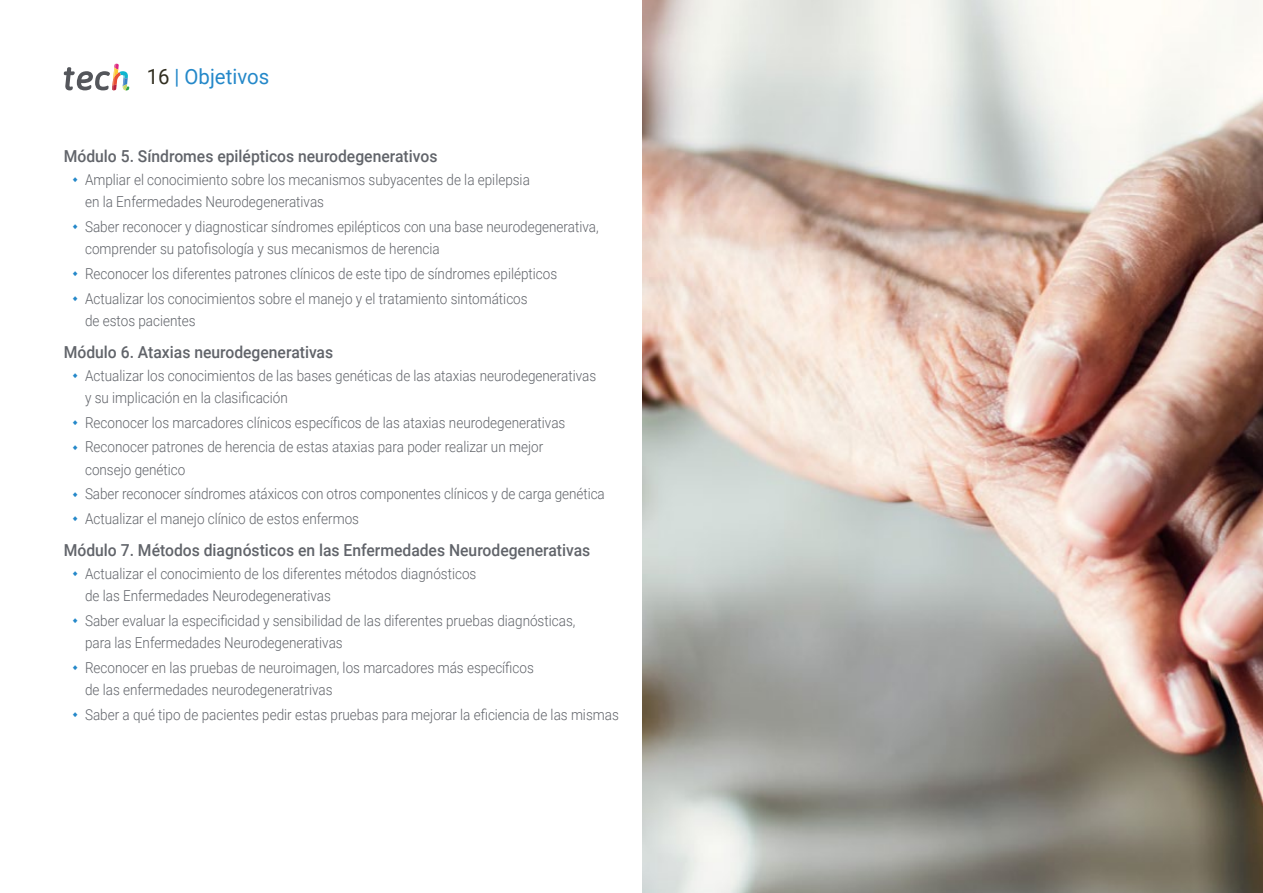
<style>
.page{position:relative;width:1263px;height:893px;background:#fff}
.page>*{position:absolute;margin:0;border:0;box-sizing:border-box;transform-origin:0 0}
.t1{font:21px "Roboto";color:#2488c9}
.t2{font:500 16.5px "Roboto";color:#61646a;scale:.95 1}
.t3{font:300 15px/22.5px "Roboto";color:#61646a;scale:.9 1}
.s1{color:#312e20}
</style>
<div class="page">
<svg style="left:64px;top:64px;width:65px;height:27px"></svg>
<img style="left:642px;top:0;width:621px;height:893px">
<h1 class="t1" style="left:147px;top:62px;width:124px"><span class="s1">16</span> | Objetivos</h1>
<p class="t2" style="left:64px;top:145px;width:395px">Módulo 5. Síndromes epilépticos neurodegenerativos</p>
<p class="t3" style="left:85px;top:167px;width:496px">Ampliar el conocimiento sobre los mecanismos subyacentes de la epilepsia en la Enfermedades Neurodegenerativas</p>
<p class="t3" style="left:85px;top:215px;width:572px">Saber reconocer y diagnosticar síndromes epilépticos con una base neurodegenerativa, comprender su patofisología y sus mecanismos de herencia</p>
<p class="t3" style="left:85px;top:261px;width:526px;line-height:24.6px">Reconocer los diferentes patrones clínicos de este tipo de síndromes epilépticos<br>Actualizar los conocimientos sobre el manejo y el tratamiento sintomáticos</p>
<p class="t3" style="left:85px;top:309px;width:124px">de estos pacientes</p>
<p class="t2" style="left:64px;top:341px;width:285px">Módulo 6. Ataxias neurodegenerativas</p>
<p class="t3" style="left:85px;top:363px;width:569px">Actualizar los conocimientos de las bases genéticas de las ataxias neurodegenerativas y su implicación en la clasificación</p>
<p class="t3" style="left:85px;top:409px;width:535px;line-height:24.6px">Reconocer los marcadores clínicos específicos de las ataxias neurodegenerativas<br>Reconocer patrones de herencia de estas ataxias para poder realizar un mejor</p>
<p class="t3" style="left:85px;top:457px;width:579px;line-height:24.6px">consejo genético<br>Saber reconocer síndromes atáxicos con otros componentes clínicos y de carga genética<br>Actualizar el manejo clínico de estos enfermos</p>
<p class="t2" style="left:64px;top:539px;width:556px">Módulo 7. Métodos diagnósticos en las Enfermedades Neurodegenerativas</p>
<p class="t3" style="left:85px;top:561px;width:436px">Actualizar el conocimiento de los diferentes métodos diagnósticos de las Enfermedades Neurodegenerativas</p>
<p class="t3" style="left:85px;top:609px;width:546px">Saber evaluar la especificidad y sensibilidad de las diferentes pruebas diagnósticas, para las Enfermedades Neurodegenerativas</p>
<p class="t3" style="left:85px;top:656px;width:500px">Reconocer en las pruebas de neuroimagen, los marcadores más específicos de las enfermedades neurodegeneratrivas</p>
<p class="t3" style="left:85px;top:703px;width:595px">Saber a qué tipo de pacientes pedir estas pruebas para mejorar la eficiencia de las mismas</p>
</div>
